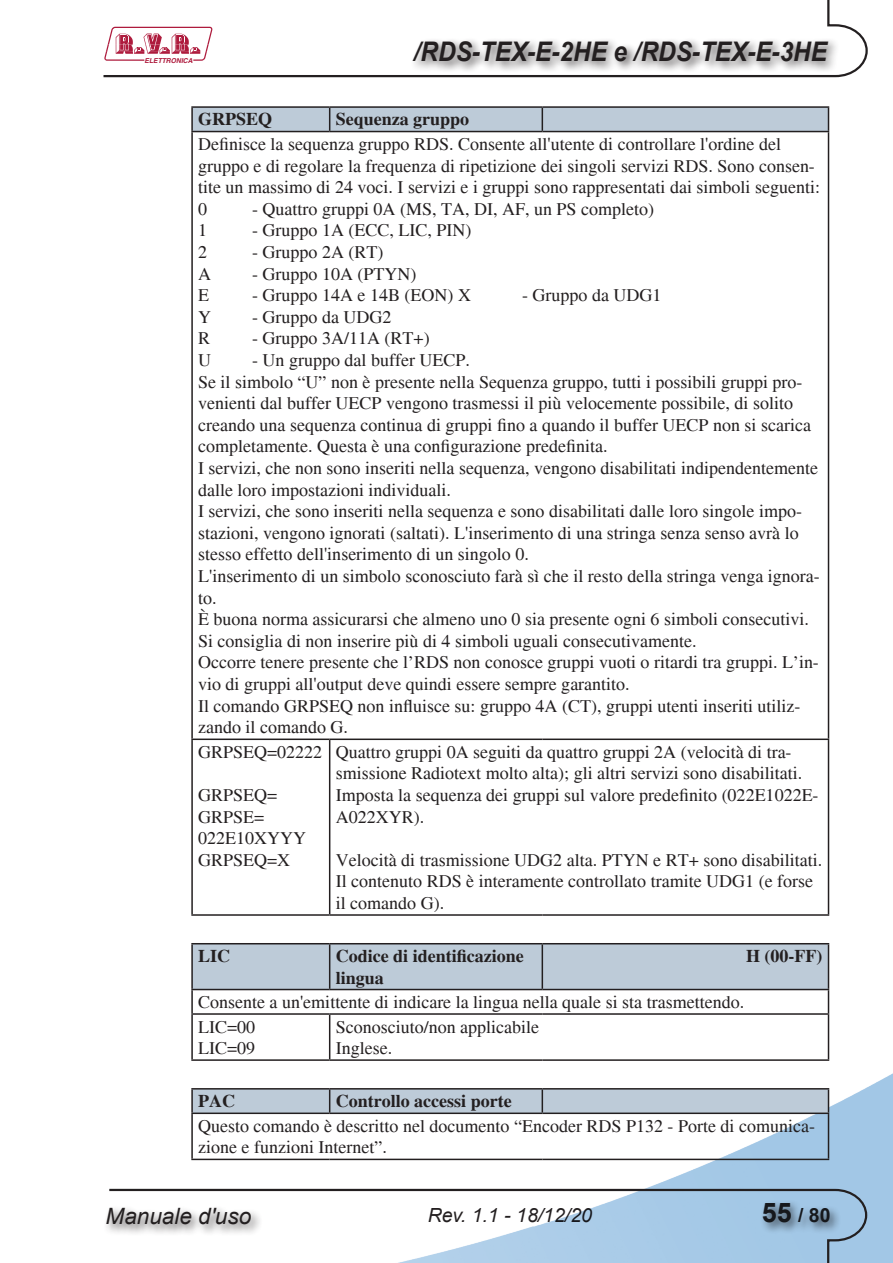
<style>
.page{position:relative;width:893px;height:1263px;background:#fff}
.page>*{position:absolute;margin:0;border:0;box-sizing:border-box;transform-origin:0 0}
.t1{font:italic 700 27px "Arial";color:#231f20;scale:.9 1}
.t2{font:italic 22.5px "Arial";color:#231f20}
.t3{font:italic 19.5px "Arial";color:#231f20}
.t4{font:700 19.5px "Arial";color:#231f20}
.t5{font:18px/21.6px "Times";color:#231f20}
.t6{font:700 18px/21.6px "Times";color:#231f20}
.t7{font:italic 700 6.75px "Helvetica";color:#ae1b3d}
.s1{font-size:27px}
</style>
<div class="page">
<img style="left:191px;top:984px;width:702px;height:279px">
<svg style="left:103px;top:0;width:765px;height:78px"></svg>
<svg style="left:109px;top:1188px;width:759px;height:75px"></svg>
<div style="left:410px;top:38px;width:430px;height:36px;background:#231f20;opacity:.75"></div>
<svg style="left:104px;top:27px;width:108px;height:34px"></svg>
<div style="left:760px;top:1199px;width:82px;height:35px;background:#231f20;opacity:.75"></div>
<div style="left:104px;top:1205px;width:159px;height:31px;background:#231f20;opacity:.75"></div>
<hr style="left:191px;top:106px;width:139px;height:2px;background:#231f20">
<hr style="left:191px;top:108px;width:2px;height:23px;background:#231f20">
<hr style="left:330px;top:106px;width:212px;height:2px;background:#231f20">
<hr style="left:542px;top:106px;width:287px;height:2px;background:#231f20">
<svg style="left:192px;top:107px;width:637px;height:24px;background:#b5c2ce"></svg>
<hr style="left:191px;top:131px;width:139px;height:1px;background:#231f20">
<hr style="left:191px;top:132px;width:2px;height:606px;background:#231f20">
<hr style="left:330px;top:131px;width:212px;height:1px;background:#231f20">
<hr style="left:542px;top:131px;width:287px;height:1px;background:#231f20">
<hr style="left:828px;top:132px;width:1px;height:606px;background:#231f20">
<hr style="left:191px;top:738px;width:139px;height:2px;background:#231f20">
<hr style="left:191px;top:740px;width:2px;height:174px;background:#231f20">
<hr style="left:330px;top:738px;width:212px;height:2px;background:#231f20">
<hr style="left:329px;top:740px;width:1px;height:174px;background:#231f20">
<hr style="left:542px;top:738px;width:287px;height:2px;background:#231f20">
<hr style="left:828px;top:740px;width:1px;height:174px;background:#231f20">
<hr style="left:191px;top:914px;width:139px;height:2px;background:#231f20">
<hr style="left:330px;top:914px;width:212px;height:2px;background:#231f20">
<hr style="left:542px;top:914px;width:287px;height:2px;background:#231f20">
<hr style="left:191px;top:943px;width:139px;height:1px;background:#231f20">
<hr style="left:191px;top:944px;width:2px;height:45px;background:#231f20">
<hr style="left:330px;top:943px;width:212px;height:1px;background:#231f20">
<hr style="left:542px;top:943px;width:287px;height:1px;background:#231f20">
<hr style="left:191px;top:989px;width:139px;height:1px;background:#231f20">
<hr style="left:191px;top:990px;width:2px;height:23px;background:#231f20">
<svg style="left:192px;top:944px;width:637px;height:69px"></svg>
<hr style="left:191px;top:1013px;width:139px;height:2px;background:#231f20">
<hr style="left:191px;top:1015px;width:2px;height:44px;background:#231f20">
<hr style="left:330px;top:1013px;width:212px;height:2px;background:#231f20">
<hr style="left:329px;top:1015px;width:1px;height:44px;background:#231f20">
<hr style="left:542px;top:1013px;width:287px;height:2px;background:#231f20">
<hr style="left:828px;top:1015px;width:1px;height:44px;background:#231f20">
<hr style="left:191px;top:1059px;width:139px;height:2px;background:#231f20">
<hr style="left:330px;top:1059px;width:212px;height:2px;background:#231f20">
<hr style="left:542px;top:1059px;width:287px;height:2px;background:#231f20">
<hr style="left:191px;top:1088px;width:139px;height:1px;background:#231f20">
<hr style="left:191px;top:1089px;width:2px;height:23px;background:#231f20">
<hr style="left:330px;top:1088px;width:212px;height:1px;background:#231f20">
<hr style="left:542px;top:1088px;width:287px;height:1px;background:#231f20">
<div style="left:192px;top:1089px;width:637px;height:23px;background:#bdcbd8"></div>
<hr style="left:191px;top:1112px;width:139px;height:2px;background:#231f20">
<hr style="left:191px;top:1114px;width:2px;height:45px;background:#231f20">
<hr style="left:330px;top:1112px;width:212px;height:2px;background:#231f20">
<hr style="left:542px;top:1112px;width:287px;height:2px;background:#231f20">
<hr style="left:828px;top:1114px;width:1px;height:45px;background:#231f20">
<hr style="left:191px;top:1159px;width:139px;height:1px;background:#231f20">
<hr style="left:330px;top:1159px;width:212px;height:1px;background:#231f20">
<hr style="left:542px;top:1159px;width:287px;height:1px;background:#231f20">
<p class="t7" style="left:144px;top:56px;width:50px">ELETTRONICA</p>
<h1 class="t1" style="left:414px;top:34px;width:461px">/RDS-TEX-E-2HE e /RDS-TEX-E-3HE</h1>
<p class="t6" style="left:198px;top:109px;width:76px">GRPSEQ</p>
<p class="t6" style="left:336px;top:109px;width:135px">Sequenza gruppo</p>
<p class="t5" style="left:198px;top:133px;width:623px">Definisce la sequenza gruppo RDS. Consente all'utente di controllare l'ordine del gruppo e di regolare la frequenza di ripetizione dei singoli servizi RDS. Sono consen&shy;tite un massimo di 24 voci. I servizi e i gruppi sono rappresentati dai simboli seguenti:<br>0</p>
<p class="t5" style="left:252px;top:198px;width:403px">- Quattro gruppi 0A (MS, TA, DI, AF, un PS completo)</p>
<p class="t5" style="left:198px;top:220px;width:10px">1</p>
<p class="t5" style="left:252px;top:220px;width:221px">- Gruppo 1A (ECC, LIC, PIN)</p>
<p class="t5" style="left:198px;top:241px;width:10px">2</p>
<p class="t5" style="left:252px;top:241px;width:133px">- Gruppo 2A (RT)</p>
<p class="t5" style="left:198px;top:263px;width:14px">A</p>
<p class="t5" style="left:252px;top:263px;width:166px">- Gruppo 10A (PTYN)</p>
<p class="t5" style="left:198px;top:285px;width:12px">E</p>
<p class="t5" style="left:252px;top:285px;width:220px">- Gruppo 14A e 14B (EON) X</p>
<p class="t5" style="left:522px;top:285px;width:141px">- Gruppo da UDG1</p>
<p class="t5" style="left:198px;top:306px;width:14px">Y</p>
<p class="t5" style="left:252px;top:306px;width:141px">- Gruppo da UDG2</p>
<p class="t5" style="left:198px;top:328px;width:14px">R</p>
<p class="t5" style="left:252px;top:328px;width:179px">- Gruppo 3A/11A (RT+)</p>
<p class="t5" style="left:198px;top:349px;width:14px">U</p>
<p class="t5" style="left:198px;top:349px;width:623px;text-indent:54px">- Un gruppo dal buffer UECP.<br>Se il simbolo “U” non è presente nella Sequenza gruppo, tutti i possibili gruppi pro&shy;venienti dal buffer UECP vengono trasmessi il più velocemente possibile, di solito creando una sequenza continua di gruppi fino a quando il buffer UECP non si scarica completamente. Questa è una configurazione predefinita.<br>I servizi, che non sono inseriti nella sequenza, vengono disabilitati indipendentemente dalle loro impostazioni individuali.<br>I servizi, che sono inseriti nella sequenza e sono disabilitati dalle loro singole impo&shy;stazioni, vengono ignorati (saltati). L'inserimento di una stringa senza senso avrà lo stesso effetto dell'inserimento di un singolo 0.<br>L'inserimento di un simbolo sconosciuto farà sì che il resto della stringa venga ignora&shy;to.<br>È buona norma assicurarsi che almeno uno 0 sia presente ogni 6 simboli consecutivi.<br>Si consiglia di non inserire più di 4 simboli uguali consecutivamente.<br>Occorre tenere presente che l’RDS non conosce gruppi vuoti o ritardi tra gruppi. L’in&shy;vio di gruppi all'output deve quindi essere sempre garantito.<br>Il comando GRPSEQ non influisce su: gruppo 4A (CT), gruppi utenti inseriti utiliz&shy;zando il comando G.</p>
<p class="t5" style="left:198px;top:741px;width:126px">GRPSEQ=02222</p>
<p class="t5" style="left:198px;top:784px;width:109px">GRPSEQ=<br>GRPSE=<br>022E10XYYY<br>GRPSEQ=X</p>
<p class="t5" style="left:336px;top:741px;width:484px">Quattro gruppi 0A seguiti da quattro gruppi 2A (velocità di tra&shy;smissione Radiotext molto alta); gli altri servizi sono disabilitati.<br>Imposta la sequenza dei gruppi sul valore predefinito (022E1022E-A022XYR).</p>
<p class="t5" style="left:336px;top:849px;width:488px">Velocità di trasmissione UDG2 alta. PTYN e RT+ sono disabilitati.<br>Il contenuto RDS è interamente controllato tramite UDG1 (e forse il comando G).</p>
<p class="t6" style="left:198px;top:945px;width:34px">LIC</p>
<p class="t6" style="left:336px;top:945px;width:190px">Codice di identificazione lingua</p>
<p class="t6" style="left:746px;top:945px;width:78px">H (00-FF)</p>
<p class="t5" style="left:198px;top:990px;width:548px;line-height:24.5px">Consente a un'emittente di indicare la lingua nella quale si sta trasmettendo.<br>LIC=00</p>
<p class="t5" style="left:198px;top:1037px;width:59px">LIC=09</p>
<p class="t5" style="left:336px;top:1016px;width:205px">Sconosciuto/non applicabile<br>Inglese.</p>
<p class="t6" style="left:198px;top:1090px;width:38px">PAC</p>
<p class="t6" style="left:336px;top:1090px;width:177px">Controllo accessi porte</p>
<p class="t5" style="left:198px;top:1115px;width:618px">Questo comando è descritto nel documento “Encoder RDS P132 - Porte di comunica&shy;zione e funzioni Internet”.</p>
<p class="t2" style="left:106px;top:1202px;width:147px">Manuale d'uso</p>
<p class="t3" style="left:428px;top:1203px;width:166px">Rev. 1.1 - 18/12/20</p>
<p class="t4" style="left:762px;top:1202px;width:70px"><span class="s1">55</span> / 80</p>
</div>
